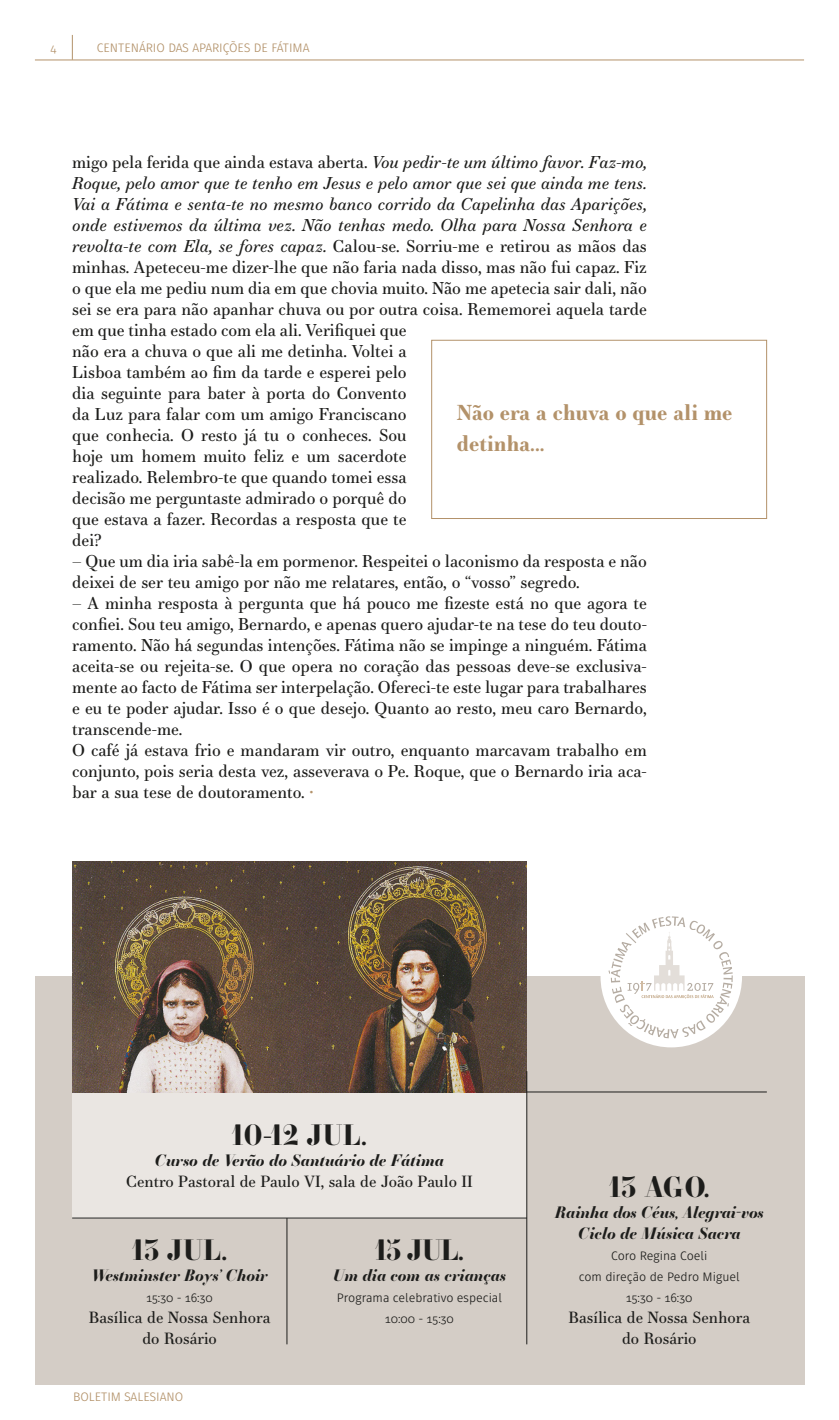
<style>
.page{position:relative;width:839px;height:1420px;background:#fff}
.page>*{position:absolute;margin:0;border:0;box-sizing:border-box;transform-origin:0 0}
.t1{font:700 28px "Essonnes Headline";color:#1d1d1b}
.t2{font:700 21px/31.5px "Essonnes Text";color:#b3926a}
.t3{font:16.62px/21px "Essonnes Text";color:#1d1d1b}
.t4{font:italic 700 15.75px/21px "Essonnes Headline";color:#1d1d1b;text-align:center}
.t5{font:15.75px/21px "Essonnes Text";color:#1d1d1b;text-align:center}
.t6{font:12.25px/21px "Fuse V.2 Text";color:#1d1d1b;text-align:center}
.t7{font:12.25px "Fuse V.2 Text";color:#b3926a}
.s1{font-style:italic}
.s2{color:#b3926a}
</style>
<div class="page">
<div style="left:35px;top:976px;width:769px;height:408px;background:#d4cdc6"></div>
<div style="left:72px;top:1092px;width:454px;height:126px;background:#eae6e2"></div>
<div style="left:600px;top:905px;width:142px;height:142px;background:#fff;border-radius:50%"></div>
<svg style="left:608px;top:916px;width:124px;height:122px"></svg>
<img style="left:72px;top:861px;width:454px;height:231px">
<hr style="left:287px;top:1217px;width:1px;height:127px;background:#1d1d1b">
<hr style="left:72px;top:1217px;width:455px;height:1px;background:#1d1d1b">
<hr style="left:526px;top:1071px;width:1px;height:273px;background:#1d1d1b">
<hr style="left:527px;top:1091px;width:240px;height:1px;background:#1d1d1b">
<svg style="left:72px;top:35px;width:1px;height:25px"></svg>
<hr style="left:35px;top:60px;width:769px;height:1px;background:#b3926a">
<div style="left:431px;top:340px;width:336px;height:178px;border:1px solid #b3926a"></div>
<p class="t7" style="left:51px;top:40px;width:7px">4</p>
<p class="t7" style="left:97px;top:40px;width:214px">CENTENÁRIO DAS APARIÇÕES DE FÁTIMA</p>
<p class="t3" style="left:72px;top:151px;width:576px">migo pela ferida que ainda estava aberta. <span class="s1">Vou pedir-te um último favor. Faz-mo, Roque, pelo amor que te tenho em Jesus e pelo amor que sei que ainda me tens.<br>Vai a Fátima e senta-te no mesmo banco corrido da Capelinha das Aparições, onde estivemos da última vez. Não tenhas medo. Olha para Nossa Senhora e revolta-te com Ela, se fores capaz.</span> Calou-se. Sorriu-me e retirou as mãos das minhas. Apeteceu-me dizer-lhe que não faria nada disso, mas não fui capaz. Fiz o que ela me pediu num dia em que chovia muito. Não me apetecia sair dali, não sei se era para não apanhar chuva ou por outra coisa. Rememorei aquela tarde em que tinha estado com ela ali. Verifiquei que<br>não era a chuva o que ali me detinha. Voltei a<br>Lisboa também ao fim da tarde e esperei pelo<br>dia seguinte para bater à porta do Convento<br>da Luz para falar com um amigo Franciscano<br>que conhecia. O resto já tu o conheces. Sou<br>hoje um homem muito feliz e um sacerdote<br>realizado. Relembro-te que quando tomei essa<br>decisão me perguntaste admirado o porquê do<br>que estava a fazer. Recordas a resposta que te<br>dei?</p>
<p class="t3" style="left:72px;top:550px;width:576px">– Que um dia iria sabê-la em pormenor. Respeitei o laconismo da resposta e não deixei de ser teu amigo por não me relatares, então, o “vosso” segredo.</p>
<p class="t3" style="left:72px;top:592px;width:576px">– A minha resposta à pergunta que há pouco me fizeste está no que agora te confiei. Sou teu amigo, Bernardo, e apenas quero ajudar-te na tese do teu douto&shy;ramento. Não há segundas intenções. Fátima não se impinge a ninguém. Fátima aceita-se ou rejeita-se. O que opera no coração das pessoas deve-se exclusiva&shy;mente ao facto de Fátima ser interpelação. Ofereci-te este lugar para trabalhares e eu te poder ajudar. Isso é o que desejo. Quanto ao resto, meu caro Bernardo, transcende-me.<br>O café já estava frio e mandaram vir outro, enquanto marcavam trabalho em conjunto, pois seria desta vez, asseverava o Pe. Roque, que o Bernardo iria aca&shy;bar a sua tese de doutoramento. <span class="s2">•</span></p>
<p class="t2" style="left:457px;top:396px;width:277px">Não era a chuva o que ali me detinha...</p>
<h1 class="t1" style="left:231px;top:1114px;width:137px">10-12 JUL.</h1>
<p class="t4" style="left:155px;top:1148px;width:291px">Curso de Verão do Santuário de Fátima</p>
<p class="t5" style="left:126px;top:1170px;width:348px">Centro Pastoral de Paulo VI, sala de João Paulo II</p>
<h1 class="t1" style="left:609px;top:1166px;width:102px">13 AGO.</h1>
<p class="t4" style="left:555px;top:1201px;width:210px">Rainha dos Céus, Alegrai-vos<br>Ciclo de Música Sacra</p>
<p class="t6" style="left:579px;top:1245px;width:162px">Coro Regina Coeli<br>com direção de Pedro Miguel<br>15:30 - 16:30</p>
<p class="t5" style="left:568px;top:1306px;width:183px">Basílica de Nossa Senhora do Rosário</p>
<h1 class="t1" style="left:375px;top:1229px;width:91px">15 JUL.</h1>
<p class="t4" style="left:333px;top:1264px;width:175px">Um dia com as crianças</p>
<p class="t6" style="left:337px;top:1287px;width:167px">Programa celebrativo especial<br>10:00 - 15:30</p>
<h1 class="t1" style="left:132px;top:1229px;width:97px">13 JUL.</h1>
<p class="t4" style="left:92px;top:1264px;width:178px">Westminster Boys’ Choir</p>
<p class="t6" style="left:146px;top:1287px;width:68px">15:30 - 16:30</p>
<p class="t5" style="left:89px;top:1306px;width:183px">Basílica de Nossa Senhora do Rosário</p>
<p class="t7" style="left:73px;top:1389px;width:112px">BOLETIM SALESIANO</p>
</div>
